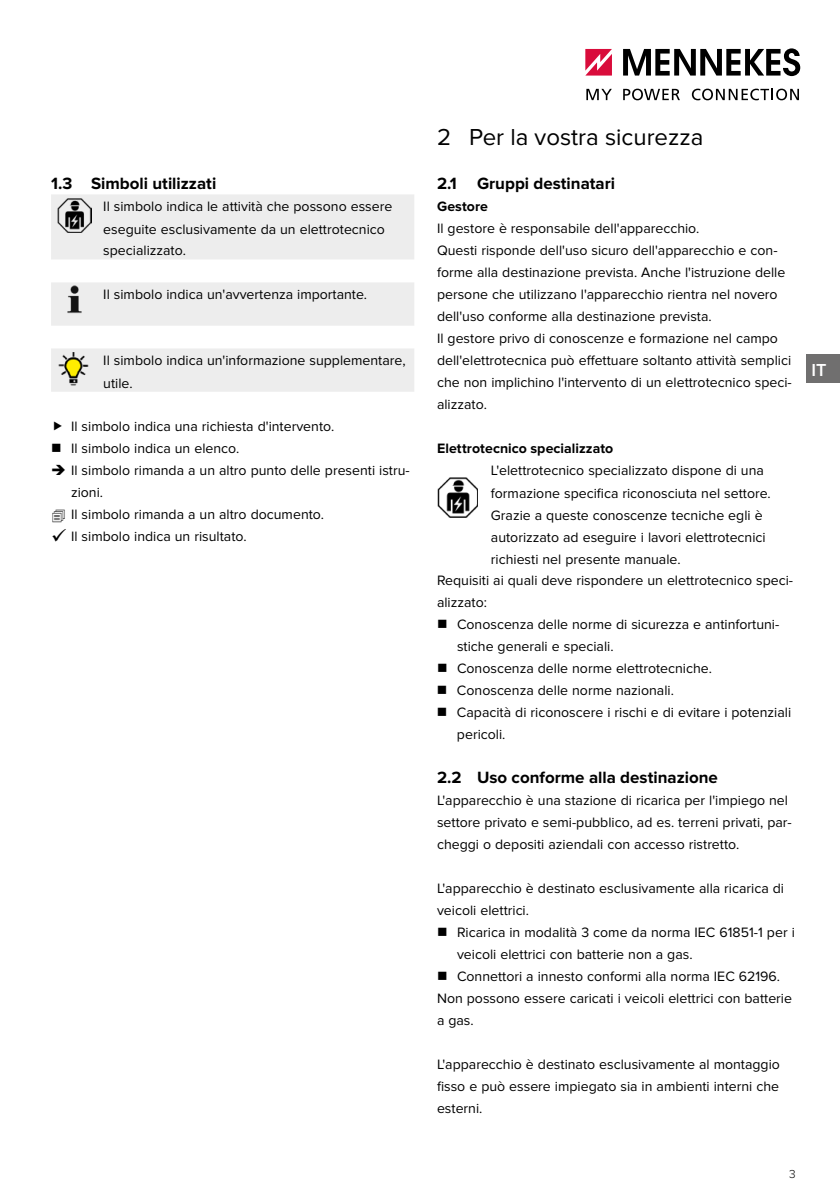
<style>
.page{position:relative;width:840px;height:1191px;background:#fff}
.page>*{position:absolute;margin:0;border:0;box-sizing:border-box;transform-origin:0 0}
.t1{font:24px "Proxima Nova";color:#000}
.t2{font:600 18px "Proxima Nova";color:#fff}
.t3{font:700 17px "Proxima Nova";color:#000}
.t4{font:14px/22px "Proxima Nova";color:#000}
.t5{font:700 14px "Proxima Nova";letter-spacing:.005em;color:#000}
.t6{font:300 12px "Proxima Nova";color:#000}
</style>
<div class="page">
<svg style="left:586px;top:89px;width:25px;height:11px"></svg>
<svg style="left:623px;top:89px;width:56px;height:11px"></svg>
<svg style="left:691px;top:89px;width:107px;height:11px"></svg>
<svg style="left:585px;top:49px;width:26px;height:27px"></svg>
<svg style="left:623px;top:48px;width:176px;height:28px"></svg>
<div style="left:805px;top:354px;width:34px;height:29px;background:#706f6f"></div>
<div style="left:51px;top:194px;width:363px;height:65px;background:#ededed"></div>
<img style="left:57px;top:199px;width:34px;height:34px">
<div style="left:51px;top:282px;width:363px;height:44px;background:#ededed"></div>
<div style="left:51px;top:349px;width:363px;height:43px;background:#ededed"></div>
<img style="left:58px;top:282px;width:34px;height:34px">
<img style="left:57px;top:353px;width:34px;height:34px">
<img style="left:437px;top:477px;width:40px;height:40px">
<p class="t3" style="left:51px;top:173px;width:167px">1.3 Simboli utilizzati</p>
<p class="t4" style="left:103px;top:196px;width:290px">Il simbolo indica le attività che possono essere eseguite esclusivamente da un elettrotecnico specializzato.</p>
<p class="t4" style="left:103px;top:284px;width:265px">Il simbolo indica un'avvertenza importante.</p>
<p class="t4" style="left:103px;top:350px;width:303px">Il simbolo indica un'informazione supplementare, utile.</p>
<p class="t4" style="left:71px;top:416px;width:340px">Il simbolo indica una richiesta d'intervento.<br>Il simbolo indica un elenco.<br>Il simbolo rimanda a un altro punto delle presenti istru&shy;zioni.<br>Il simbolo rimanda a un altro documento.<br>Il simbolo indica un risultato.</p>
<h1 class="t1" style="left:437px;top:123px;width:268px">2 Per la vostra sicurezza</h1>
<p class="t3" style="left:437px;top:173px;width:179px">2.1 Gruppi destinatari</p>
<p class="t5" style="left:437px;top:198px;width:52px">Gestore</p>
<p class="t4" style="left:437px;top:218px;width:356px">Il gestore è responsabile dell'apparecchio.<br>Questi risponde dell'uso sicuro dell'apparecchio e con&shy;forme alla destinazione prevista. Anche l'istruzione delle persone che utilizzano l'apparecchio rientra nel novero dell'uso conforme alla destinazione prevista.<br>Il gestore privo di conoscenze e formazione nel campo dell'elettrotecnica può effettuare soltanto attività semplici che non implichino l'intervento di un elettrotecnico speci&shy;alizzato.</p>
<p class="t5" style="left:437px;top:440px;width:178px">Elettrotecnico specializzato</p>
<p class="t4" style="left:490px;top:460px;width:274px">L'elettrotecnico specializzato dispone di una</p>
<p class="t4" style="left:490px;top:482px;width:281px">formazione specifica riconosciuta nel settore.</p>
<p class="t4" style="left:490px;top:504px;width:273px">Grazie a queste conoscenze tecniche egli è</p>
<p class="t4" style="left:490px;top:526px;width:276px">autorizzato ad eseguire i lavori elettrotecnici</p>
<p class="t4" style="left:490px;top:548px;width:191px">richiesti nel presente manuale.</p>
<p class="t4" style="left:437px;top:570px;width:357px">Requisiti ai quali deve rispondere un elettrotecnico speci-</p>
<p class="t4" style="left:437px;top:592px;width:51px">alizzato:</p>
<p class="t4" style="left:457px;top:614px;width:323px">Conoscenza delle norme di sicurezza e antinfortuni-</p>
<p class="t4" style="left:457px;top:636px;width:158px">stiche generali e speciali.</p>
<p class="t4" style="left:456px;top:658px;width:256px">Conoscenza delle norme elettrotecniche.</p>
<p class="t4" style="left:456px;top:680px;width:218px">Conoscenza delle norme nazionali.</p>
<p class="t4" style="left:456px;top:702px;width:335px">Capacità di riconoscere i rischi e di evitare i potenziali</p>
<p class="t4" style="left:456px;top:724px;width:50px">pericoli.</p>
<p class="t3" style="left:437px;top:767px;width:282px">2.2 Uso conforme alla destinazione</p>
<p class="t4" style="left:437px;top:790px;width:356px">L'apparecchio è una stazione di ricarica per l'impiego nel settore privato e semi-pubblico, ad es. terreni privati, par&shy;cheggi o depositi aziendali con accesso ristretto.</p>
<p class="t4" style="left:437px;top:878px;width:348px">L'apparecchio è destinato esclusivamente alla ricarica di veicoli elettrici.</p>
<p class="t4" style="left:457px;top:922px;width:339px">Ricarica in modalità 3 come da norma IEC 61851-1 per i</p>
<p class="t4" style="left:457px;top:944px;width:237px">veicoli elettrici con batterie non a gas.</p>
<p class="t4" style="left:456px;top:966px;width:324px">Connettori a innesto conformi alla norma IEC 62196.</p>
<p class="t4" style="left:437px;top:988px;width:356px">Non possono essere caricati i veicoli elettrici con batterie</p>
<p class="t4" style="left:437px;top:1010px;width:38px">a gas.</p>
<p class="t4" style="left:437px;top:1054px;width:344px;text-align:justify">L'apparecchio è destinato esclusivamente al montaggio fisso e può essere impiegato sia in ambienti interni che esterni.</p>
<p class="t2" style="left:811px;top:356px;width:17px">IT</p>
<p class="t6" style="left:788px;top:1166px;width:8px">3</p>
</div>
